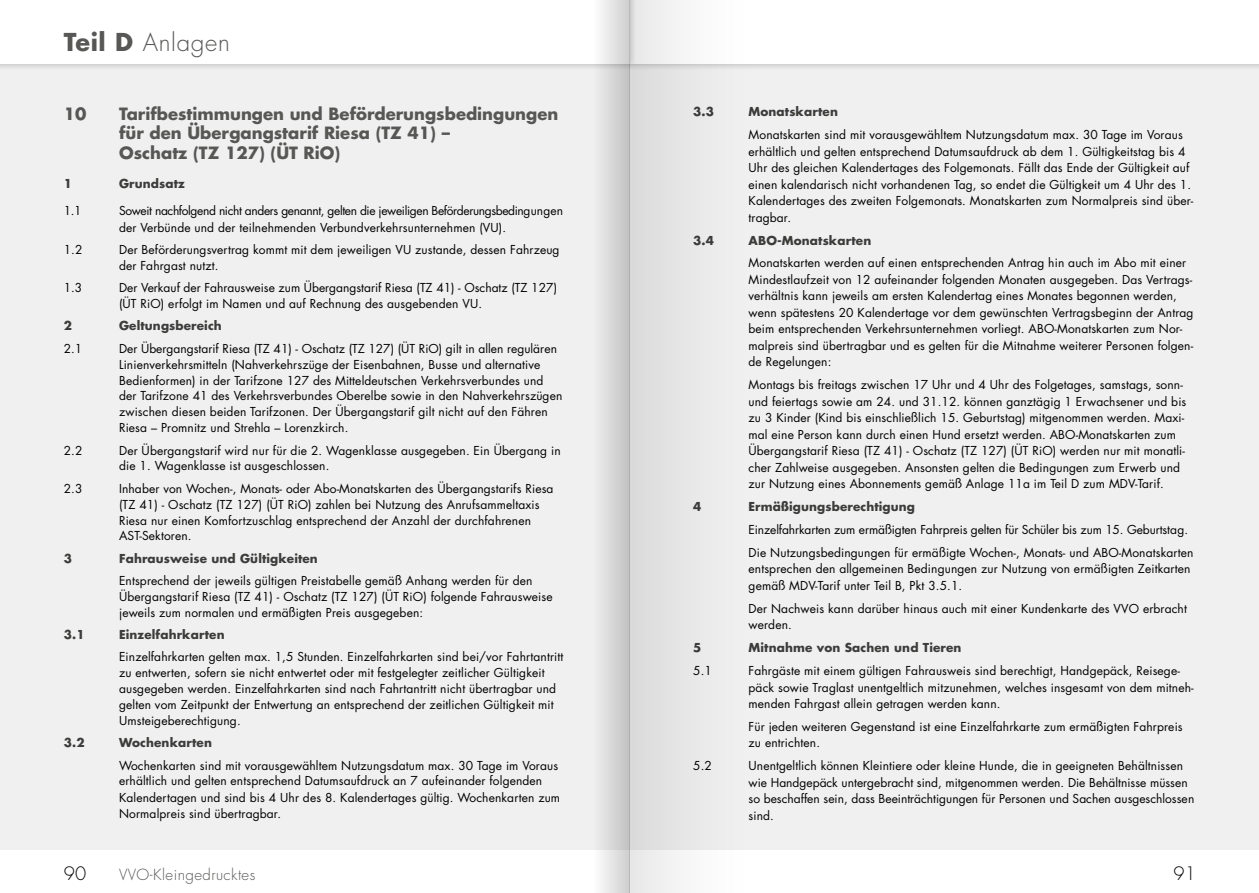
<style>
.page{position:relative;width:1259px;height:893px;background:#fff}
.page>*{position:absolute;margin:0;border:0;box-sizing:border-box;transform-origin:0 0}
.t1{font:300 24px "Futura Std";letter-spacing:.03em;color:#575756}
.t2{font:300 18px "Futura Std";color:#000}
.t3{font:700 16.5px/19.5px "Futura Std";color:#575756}
.t4{font:300 15px "Futura Std";letter-spacing:.03em;color:#575756}
.t5{font:12px/16.5px "Futura Std";letter-spacing:.01em;color:#000}
.t6{font:700 12px "Futura Std";letter-spacing:.01em;color:#3c3c3b}
.t7{font:12px/16.5px "Futura Std";letter-spacing:-.03em;color:#000}
.s1{font-weight:700}
</style>
<div class="page">
<div style="left:629px;top:64px;width:630px;height:786px;background:#f0f0f0"></div>
<div style="left:0;top:64px;width:629px;height:786px;background:#f0f0f0"></div>
<div style="left:622px;top:0;width:637px;height:71px;background:#000;opacity:.25"></div>
<div style="left:629px;top:0;width:630px;height:64px;background:#fff"></div>
<div style="left:0;top:0;width:636px;height:71px;background:#000;opacity:.25"></div>
<div style="left:0;top:0;width:629px;height:64px;background:#fff"></div>
<svg style="left:629px;top:0;width:197px;height:893px"></svg>
<svg style="left:574px;top:0;width:55px;height:893px"></svg>
<h1 class="t1" style="left:64px;top:28px;width:168px"><span class="s1">Teil D</span> Anlagen</h1>
<h3 class="t3" style="left:64px;top:104px;width:24px">10</h3>
<h3 class="t3" style="left:119px;top:104px;width:441px">Tarifbestimmungen und Beförderungsbedingungen für den Übergangstarif Riesa (TZ 41) –<br>Oschatz (TZ 127) (ÜT RiO)</h3>
<p class="t6" style="left:64px;top:176px;width:10px">1</p>
<p class="t6" style="left:119px;top:176px;width:67px">Grundsatz</p>
<p class="t5" style="left:64px;top:203px;width:19px">1.1</p>
<p class="t7" style="left:119px;top:203px;width:445px">Soweit nachfolgend nicht anders genannt, gelten die jeweiligen Beförderungsbedingungen der Verbünde und der teilnehmenden Verbundverkehrsunternehmen (VU).</p>
<p class="t5" style="left:64px;top:242px;width:20px">1.2</p>
<p class="t5" style="left:119px;top:242px;width:442px;line-height:15.9px">Der Beförderungsvertrag kommt mit dem jeweiligen VU zustande, dessen Fahrzeug der Fahrgast nutzt.</p>
<p class="t5" style="left:64px;top:280px;width:20px">1.3</p>
<p class="t5" style="left:119px;top:280px;width:439px;line-height:15.9px">Der Verkauf der Fahrausweise zum Übergangstarif Riesa (TZ 41) - Oschatz (TZ 127) (ÜT RiO) erfolgt im Namen und auf Rechnung des ausgebenden VU.</p>
<p class="t6" style="left:64px;top:318px;width:10px">2</p>
<p class="t6" style="left:119px;top:318px;width:104px">Geltungsbereich</p>
<p class="t5" style="left:64px;top:340px;width:20px">2.1</p>
<p class="t5" style="left:119px;top:340px;width:445px;line-height:15.9px">Der Übergangstarif Riesa (TZ 41) - Oschatz (TZ 127) (ÜT RiO) gilt in allen regulären Linienverkehrsmitteln (Nahverkehrszüge der Eisenbahnen, Busse und alternative Bedienformen) in der Tarifzone 127 des Mitteldeutschen Verkehrsverbundes und der Tarifzone 41 des Verkehrsverbundes Oberelbe sowie in den Nahverkehrszügen zwischen diesen beiden Tarifzonen. Der Übergangstarif gilt nicht auf den Fähren Riesa – Promnitz und Strehla – Lorenzkirch.</p>
<p class="t5" style="left:64px;top:442px;width:20px">2.2</p>
<p class="t5" style="left:119px;top:442px;width:443px;line-height:15.9px">Der Übergangstarif wird nur für die 2. Wagenklasse ausgegeben. Ein Übergang in die 1. Wagenklasse ist ausgeschlossen.</p>
<p class="t5" style="left:64px;top:480px;width:20px">2.3</p>
<p class="t5" style="left:119px;top:480px;width:436px;line-height:15.9px">Inhaber von Wochen-, Monats- oder Abo-Monatskarten des Übergangstarifs Riesa (TZ 41) - Oschatz (TZ 127) (ÜT RiO) zahlen bei Nutzung des Anrufsammeltaxis Riesa nur einen Komfortzuschlag entsprechend der Anzahl der durchfahrenen AST-Sektoren.</p>
<p class="t6" style="left:64px;top:550px;width:10px">3</p>
<p class="t6" style="left:119px;top:550px;width:200px">Fahrausweise und Gültigkeiten</p>
<p class="t5" style="left:119px;top:573px;width:435px;line-height:15.9px">Entsprechend der jeweils gültigen Preistabelle gemäß Anhang werden für den<br>Übergangstarif Riesa (TZ 41) - Oschatz (TZ 127) (ÜT RiO) folgende Fahrausweise jeweils zum normalen und ermäßigten Preis ausgegeben:</p>
<p class="t6" style="left:64px;top:627px;width:22px">3.1</p>
<p class="t6" style="left:119px;top:627px;width:107px">Einzelfahrkarten</p>
<p class="t5" style="left:119px;top:649px;width:446px;line-height:15.9px">Einzelfahrkarten gelten max. 1,5 Stunden. Einzelfahrkarten sind bei/vor Fahrtantritt zu entwerten, sofern sie nicht entwertet oder mit festgelegter zeitlicher Gültigkeit ausgegeben werden. Einzelfahrkarten sind nach Fahrtantritt nicht übertragbar und gelten vom Zeitpunkt der Entwertung an entsprechend der zeitlichen Gültigkeit mit Umsteigeberechtigung.</p>
<p class="t6" style="left:64px;top:735px;width:22px">3.2</p>
<p class="t6" style="left:119px;top:735px;width:94px">Wochenkarten</p>
<p class="t5" style="left:119px;top:757px;width:442px">Wochenkarten sind mit vorausgewähltem Nutzungsdatum max. 30 Tage im Voraus erhältlich und gelten entsprechend Datumsaufdruck an 7 aufeinander folgenden Kalendertagen und sind bis 4 Uhr des 8. Kalendertages gültig. Wochenkarten zum Normalpreis sind übertragbar.</p>
<p class="t6" style="left:693px;top:104px;width:22px">3.3</p>
<p class="t6" style="left:748px;top:104px;width:91px">Monatskarten</p>
<p class="t5" style="left:748px;top:127px;width:446px">Monatskarten sind mit vorausgewähltem Nutzungsdatum max. 30 Tage im Voraus erhältlich und gelten entsprechend Datumsaufdruck ab dem 1. Gültigkeitstag bis 4<br>Uhr des gleichen Kalendertages des Folgemonats. Fällt das Ende der Gültigkeit auf einen kalendarisch nicht vorhandenen Tag, so endet die Gültigkeit um 4 Uhr des 1.<br>Kalendertages des zweiten Folgemonats. Monatskarten zum Normalpreis sind über&shy;tragbar.</p>
<p class="t6" style="left:693px;top:232px;width:22px">3.4</p>
<p class="t6" style="left:748px;top:232px;width:124px">ABO-Monatskarten</p>
<p class="t5" style="left:748px;top:255px;width:446px">Monatskarten werden auf einen entsprechenden Antrag hin auch im Abo mit einer Mindestlaufzeit von 12 aufeinander folgenden Monaten ausgegeben. Das Vertrags&shy;verhältnis kann jeweils am ersten Kalendertag eines Monates begonnen werden, wenn spätestens 20 Kalendertage vor dem gewünschten Vertragsbeginn der Antrag beim entsprechenden Verkehrsunternehmen vorliegt. ABO-Monatskarten zum Nor&shy;malpreis sind übertragbar und es gelten für die Mitnahme weiterer Personen folgen&shy;de Regelungen:</p>
<p class="t5" style="left:748px;top:377px;width:439px">Montags bis freitags zwischen 17 Uhr und 4 Uhr des Folgetages, samstags, sonn&shy;und feiertags sowie am 24. und 31.12. können ganztägig 1 Erwachsener und bis zu 3 Kinder (Kind bis einschließlich 15. Geburtstag) mitgenommen werden. Maxi&shy;mal eine Person kann durch einen Hund ersetzt werden. ABO-Monatskarten zum Übergangstarif Riesa (TZ 41) - Oschatz (TZ 127) (ÜT RiO) werden nur mit monatli&shy;cher Zahlweise ausgegeben. Ansonsten gelten die Bedingungen zum Erwerb und zur Nutzung eines Abonnements gemäß Anlage 11a im Teil D zum MDV-Tarif.</p>
<p class="t6" style="left:693px;top:499px;width:10px">4</p>
<p class="t6" style="left:748px;top:499px;width:168px">Ermäßigungsberechtigung</p>
<p class="t5" style="left:748px;top:518px;width:446px;line-height:23px">Einzelfahrkarten zum ermäßigten Fahrpreis gelten für Schüler bis zum 15. Geburtstag.<br>Die Nutzungsbedingungen für ermäßigte Wochen-, Monats- und ABO-Monatskarten</p>
<p class="t5" style="left:748px;top:561px;width:443px">entsprechen den allgemeinen Bedingungen zur Nutzung von ermäßigten Zeitkarten gemäß MDV-Tarif unter Teil B, Pkt 3.5.1.</p>
<p class="t5" style="left:748px;top:600px;width:440px">Der Nachweis kann darüber hinaus auch mit einer Kundenkarte des VVO erbracht werden.</p>
<p class="t6" style="left:693px;top:640px;width:10px">5</p>
<p class="t6" style="left:748px;top:640px;width:214px">Mitnahme von Sachen und Tieren</p>
<p class="t5" style="left:693px;top:662px;width:20px">5.1</p>
<p class="t5" style="left:748px;top:662px;width:447px">Fahrgäste mit einem gültigen Fahrausweis sind berechtigt, Handgepäck, Reisege&shy;päck sowie Traglast unentgeltlich mitzunehmen, welches insgesamt von dem mitneh&shy;menden Fahrgast allein getragen werden kann.</p>
<p class="t5" style="left:748px;top:718px;width:435px">Für jeden weiteren Gegenstand ist eine Einzelfahrkarte zum ermäßigten Fahrpreis zu entrichten.</p>
<p class="t5" style="left:693px;top:758px;width:20px">5.2</p>
<p class="t5" style="left:748px;top:758px;width:447px">Unentgeltlich können Kleintiere oder kleine Hunde, die in geeigneten Behältnissen wie Handgepäck untergebracht sind, mitgenommen werden. Die Behältnisse müssen so beschaffen sein, dass Beeinträchtigungen für Personen und Sachen ausgeschlossen sind.</p>
<h2 class="t2" style="left:64px;top:863px;width:24px">90</h2>
<p class="t4" style="left:119px;top:866px;width:138px">VVO-Kleingedrucktes</p>
<h2 class="t2" style="left:1173px;top:863px;width:24px">91</h2>
</div>
